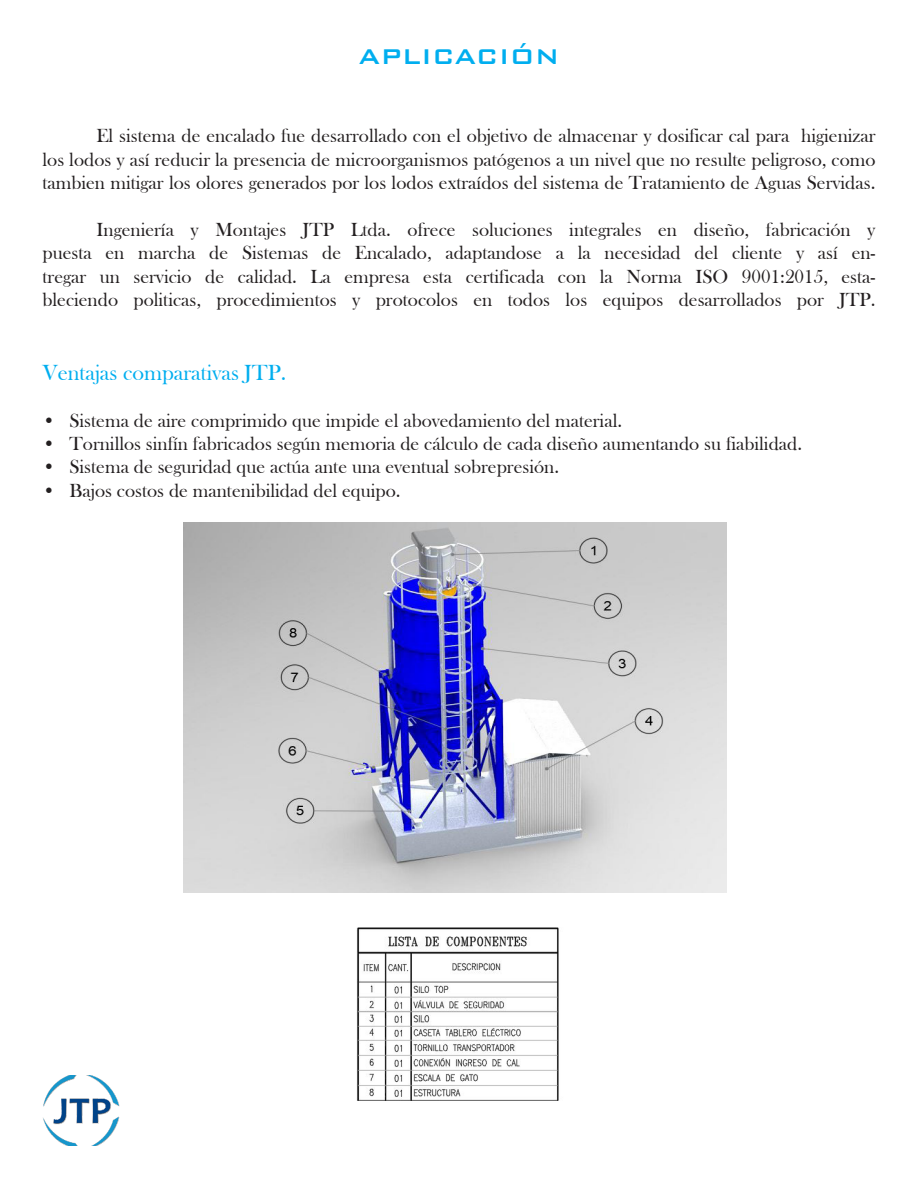
<style>
.page{position:relative;width:918px;height:1188px;background:#fff}
.page>*{position:absolute;margin:0;border:0;box-sizing:border-box;transform-origin:0 0}
.t1{font:500 28.5px "Bank Gothic BT";color:#00aeef}
.t2{font:22.5px "Bask Old Face";color:#00aeef}
.t3{font:19.5px/23.4px "Bask Old Face";color:#231f20;text-align:justify}
</style>
<div class="page">
<img style="left:43px;top:1076px;width:76px;height:69px">
<img style="left:183px;top:522px;width:544px;height:371px">
<img style="left:356px;top:927px;width:203px;height:174px">
<p class="t1" style="left:359px;top:41px;width:202px">APLICACIÓN</p>
<p class="t3" style="left:43px;top:125px;width:835px;text-indent:54px">El sistema de encalado fue desarrollado con el objetivo de almacenar y dosificar cal para higienizar los lodos y así reducir la presencia de microorganismos patógenos a un nivel que no resulte peligroso, como tambien mitigar los olores generados por los lodos extraídos del sistema de Tratamiento de Aguas Servidas.</p>
<p class="t3" style="left:43px;top:218px;width:834px;text-indent:54px">Ingeniería y Montajes JTP Ltda. ofrece soluciones integrales en diseño, fabricación y puesta en marcha de Sistemas de Encalado, adaptandose a la necesidad del cliente y así en&shy;tregar un servicio de calidad. La empresa esta certificada con la Norma ISO 9001:2015, esta&shy;bleciendo politicas, procedimientos y protocolos en todos los equipos desarrollados por JTP.</p>
<p class="t2" style="left:43px;top:360px;width:245px">Ventajas comparativas JTP.</p>
<p class="t3" style="left:43px;top:409px;width:581px">• Sistema de aire comprimido que impide el abovedamiento del material.</p>
<p class="t3" style="left:43px;top:432px;width:761px">• Tornillos sinfín fabricados según memoria de cálculo de cada diseño aumentando su fiabilidad.</p>
<p class="t3" style="left:43px;top:456px;width:518px">• Sistema de seguridad que actúa ante una eventual sobrepresión.</p>
<p class="t3" style="left:43px;top:479px;width:360px">• Bajos costos de mantenibilidad del equipo.</p>
</div>
